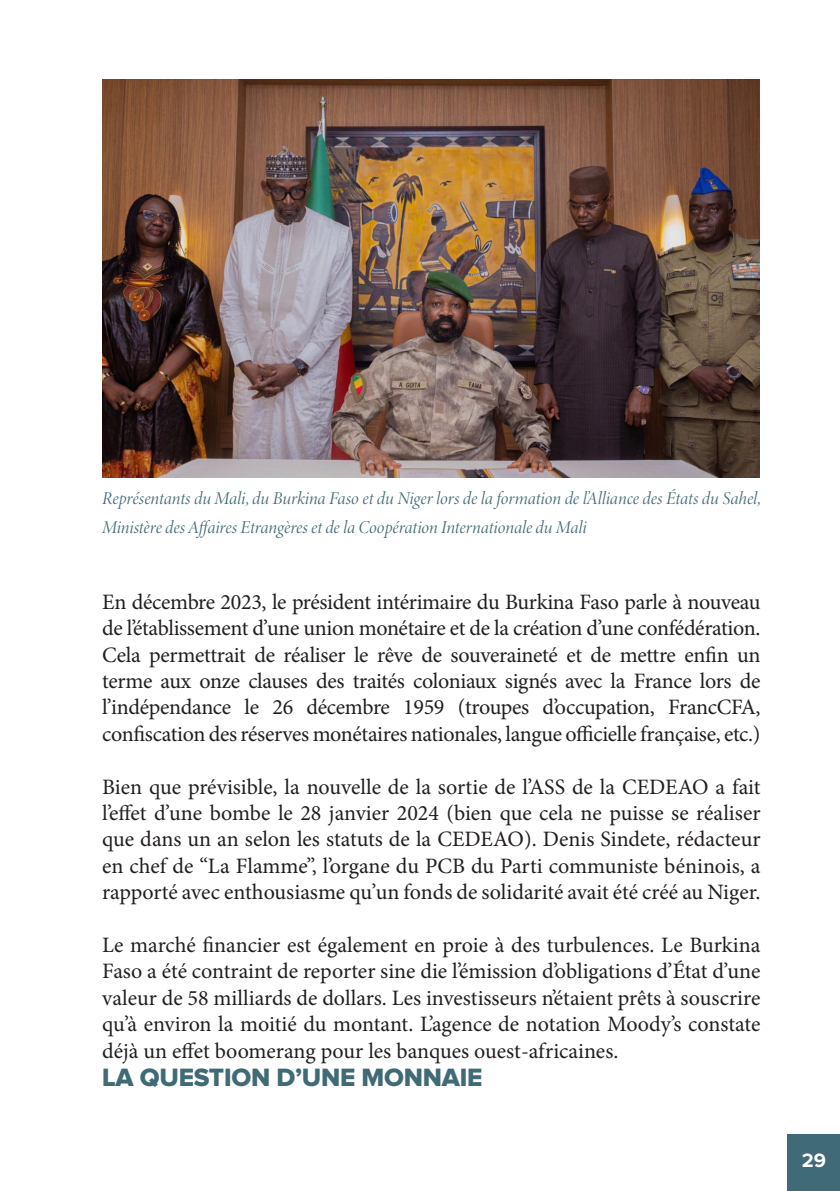
<style>
.page{position:relative;width:840px;height:1191px;background:#fff}
.page>*{position:absolute;margin:0;border:0;box-sizing:border-box;transform-origin:0 0}
.t1{font:26px "Proxima Nova A Extrabld";letter-spacing:-.01em;color:#406a76}
.t2{font:22px/26.4px "Minion Pro";letter-spacing:-.01em;color:#231f20;text-align:justify}
.t3{font:700 20px "Proxima Nova A";color:#fff}
.Body{font:italic 18px/28.8px "Minion Variable Concept";letter-spacing:-.05em;color:#406a76}
</style>
<div class="page">
<div style="left:787px;top:1134px;width:52px;height:57px;background:#406a76"></div>
<img style="left:102px;top:79px;width:657px;height:398px">
<p class="Body" style="left:102px;top:484px;width:660px">Représentants du Mali, du Burkina Faso et du Niger lors de la formation de l’Alliance des États du Sahel,<br>Ministère des Affaires Etrangères et de la Coopération Internationale du Mali</p>
<p class="t2" style="left:102px;top:588px;width:659px">En décembre 2023, le président intérimaire du Burkina Faso parle à nouveau de l’établissement d’une union monétaire et de la création d’une confédération.<br>Cela permettrait de réaliser le rêve de souveraineté et de mettre enfin un terme aux onze clauses des traités coloniaux signés avec la France lors de l’indépendance le 26 décembre 1959 (troupes d’occupation, FrancCFA, confiscation des réserves monétaires nationales, langue officielle française, etc.)</p>
<p class="t2" style="left:102px;top:773px;width:659px">Bien que prévisible, la nouvelle de la sortie de l’ASS de la CEDEAO a fait l’effet d’une bombe le 28 janvier 2024 (bien que cela ne puisse se réaliser que dans un an selon les statuts de la CEDEAO). Denis Sindete, rédacteur en chef de “La Flamme”, l’organe du PCB du Parti communiste béninois, a rapporté avec enthousiasme qu’un fonds de solidarité avait été créé au Niger.</p>
<p class="t2" style="left:102px;top:932px;width:659px">Le marché financier est également en proie à des turbulences. Le Burkina Faso a été contraint de reporter sine die l’émission d’obligations d’État d’une valeur de 58 milliards de dollars. Les investisseurs n’étaient prêts à souscrire qu’à environ la moitié du montant. L’agence de notation Moody’s constate déjà un effet boomerang pour les banques ouest-africaines.</p>
<p class="t1" style="left:102px;top:1062px;width:381px">LA QUESTION D’UNE MONNAIE</p>
<p class="t3" style="left:801px;top:1148px;width:26px">29</p>
</div>
